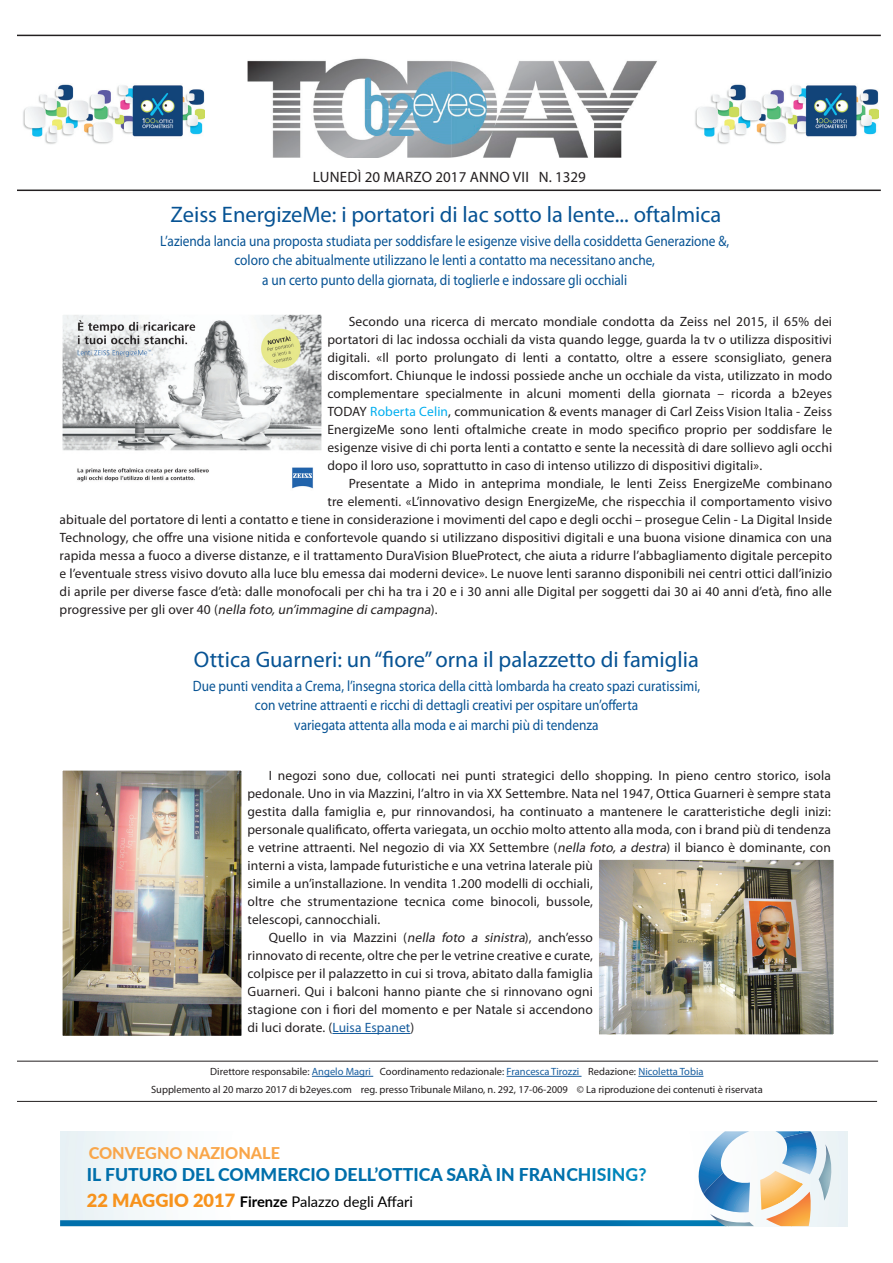
<style>
.page{position:relative;width:893px;height:1263px;background:#fff}
.page>*{position:absolute;margin:0;border:0;box-sizing:border-box;transform-origin:0 0}
.t1{font:22.5px "Myriad Pro";color:#075394}
.t2{font:800 17.7px "Lato";color:#006fab}
.t3{font:800 16.2px "Lato";color:#f9a64a}
.t4{font:15px/19.5px "Myriad Pro";color:#075394;text-align:center;scale:.89 1}
.t5{font:15px "Myriad Pro";letter-spacing:.005em;color:#231f20}
.t6{font:14.7px "Lato";color:#000001}
.t7{font:13.5px/18px "Myriad Pro";letter-spacing:.01em;color:#231f20;text-align:justify}
.t8{font:italic 13.5px "Myriad Pro";color:#231f20}
.t9{font:10.5px/18px "Myriad Pro";color:#231f20;text-align:center}
.s1{color:#00aeef}
.s2{font-style:normal}
.s3{font-style:italic}
.s4{color:#175d9e}
.s5{font-weight:900;font-size:18.15px;color:#f7931d}
.s6{font-weight:700}
</style>
<div class="page">
<img style="left:247px;top:58px;width:410px;height:99px">
<hr style="left:17px;top:1101px;width:860px;height:1px;background:#231f20">
<hr style="left:312px;top:1076px;width:61px;height:1px;background:#175d9e">
<hr style="left:507px;top:1076px;width:75px;height:1px;background:#175d9e">
<hr style="left:638px;top:1076px;width:65px;height:1px;background:#175d9e">
<img style="left:695px;top:84px;width:183px;height:60px">
<img style="left:23px;top:84px;width:182px;height:60px">
<hr style="left:17px;top:190px;width:864px;height:1px;background:#231f20">
<hr style="left:17px;top:35px;width:864px;height:1px;background:#231f20">
<hr style="left:17px;top:1061px;width:861px;height:1px;background:#231f20">
<svg style="left:60px;top:1131px;width:772px;height:95px"></svg>
<hr style="left:332px;top:1033px;width:79px;height:1px;background:#175d9e">
<img style="left:64px;top:316px;width:256px;height:173px">
<div style="left:57px;top:309px;width:270px;height:191px;border:6px solid #fff"></div>
<img style="left:64px;top:772px;width:176px;height:263px">
<div style="left:57px;top:765px;width:190px;height:277px;border:6px solid #fff"></div>
<img style="left:600px;top:861px;width:233px;height:172px">
<div style="left:593px;top:854px;width:247px;height:186px;border:6px solid #fff"></div>
<p class="t5" style="left:313px;top:167px;width:168px">lunedì 20 marzo 2017 ANNO</p>
<p class="t5" style="left:513px;top:167px;width:75px">VII N. 1329</p>
<h1 class="t1" style="left:171px;top:200px;width:552px">Zeiss EnergizeMe: i portatori di lac sotto la lente... oftalmica</h1>
<p class="t4" style="left:160px;top:231px;width:641px">L’azienda lancia una proposta studiata per soddisfare le esigenze visive della cosiddetta Generazione &amp;, coloro che abitualmente utilizzano le lenti a contatto ma necessitano anche,<br>a un certo punto della giornata, di toglierle e indossare gli occhiali</p>
<p class="t7" style="left:327px;top:313px;width:506px;text-indent:21px">Secondo una ricerca di mercato mondiale condotta da Zeiss nel 2015, il 65% dei portatori di lac indossa occhiali da vista quando legge, guarda la tv o utilizza dispositivi digitali. «Il porto prolungato di lenti a contatto, oltre a essere sconsigliato, genera discomfort. Chiunque le indossi possiede anche un occhiale da vista, utilizzato in modo complementare specialmente in alcuni momenti della giornata – ricorda a b2eyes TODA</p>
<p class="t7" style="left:327px;top:403px;width:506px;text-indent:32px">Y <span class="s1">Roberta Celin</span>, communication &amp; events manager di Carl Zeiss Vision Italia - Zeiss EnergizeMe sono lenti oftalmiche create in modo specifico proprio per soddisfare le esigenze visive di chi porta lenti a contatto e sente la necessità di dare sollievo agli occhi dopo il loro uso, soprattutto in caso di intenso utilizzo di dispositivi digitali».</p>
<p class="t7" style="left:349px;top:475px;width:485px">Presentate a Mido in anteprima mondiale, le lenti Zeiss EnergizeMe combinano</p>
<p class="t7" style="left:327px;top:493px;width:506px">tre elementi. «L’innovativo design EnergizeMe, che rispecchia il comportamento visivo</p>
<p class="t7" style="left:60px;top:511px;width:774px">abituale del portatore di lenti a contatto e tiene in considerazione i movimenti del capo e degli occhi – prosegue Celin - La Digital Inside</p>
<p class="t7" style="left:60px;top:529px;width:774px">Technology, che offre una visione nitida e confortevole quando si utilizzano dispositivi digitali e una buona visione dinamica con una</p>
<p class="t7" style="left:60px;top:547px;width:774px">rapida messa a fuoco a diverse distanze, e il trattamento DuraVision BlueProtect, che aiuta a ridurre l’abbagliamento digitale percepito</p>
<p class="t7" style="left:60px;top:565px;width:774px">e l’eventuale stress visivo dovuto alla luce blu emessa dai moderni device». Le nuove lenti saranno disponibili nei centri ottici dall’inizio</p>
<p class="t7" style="left:60px;top:583px;width:774px">di aprile per diverse fasce d’età: dalle monofocali per chi ha tra i 20 e i 30 anni alle Digital per soggetti dai 30 ai 40 anni d’età, fino alle</p>
<p class="t8" style="left:60px;top:601px;width:379px"><span class="s2">p ro g re s s i ve p e r g l i ove r 40 (</span> nella foto,un’immagine dicampagna<span class="s2">) .</span></p>
<h1 class="t1" style="left:194px;top:646px;width:506px">Ottica Guarneri: un “fiore” orna il palazzetto di famiglia</h1>
<p class="t4" style="left:193px;top:675px;width:572px">Due punti vendita a Crema, l’insegna storica della città lombarda ha creato spazi curatissimi, con vetrine attraenti e ricchi di dettagli creativi per ospitare un’offerta<br>variegata attenta alla moda e ai marchi più di tendenza</p>
<p class="t7" style="left:269px;top:766px;width:564px">I negozi sono due, collocati nei punti strategici dello shopping. In pieno centro storico, isola</p>
<p class="t7" style="left:247px;top:784px;width:585px">pedonale. Uno in via Mazzini, l’altro in via XX Settembre. Nata nel 1947, Ottica Guarneri è sempre stata</p>
<p class="t7" style="left:247px;top:802px;width:585px">gestita dalla famiglia e, pur rinnovandosi, ha continuato a mantenere le caratteristiche degli inizi:</p>
<p class="t7" style="left:247px;top:820px;width:585px">personale qualificato, offerta variegata, un occhio molto attento alla moda, con i brand più di tendenza</p>
<p class="t7" style="left:247px;top:838px;width:585px">e vetrine attraenti. Nel negozio di via XX Settembre (<span class="s3">nella foto, a destra</span>) il bianco è dominante, con</p>
<p class="t7" style="left:247px;top:856px;width:347px">interni a vista, lampade futuristiche e una vetrina laterale più</p>
<p class="t7" style="left:247px;top:874px;width:347px">simile a un’installazione. In vendita 1.200 modelli di occhiali,</p>
<p class="t7" style="left:247px;top:892px;width:347px">oltre che strumentazione tecnica come binocoli, bussole,</p>
<p class="t7" style="left:247px;top:910px;width:134px">telescopi, cannocchiali.</p>
<p class="t7" style="left:269px;top:928px;width:326px">Quello in via Mazzini (<span class="s3">nella foto a sinistra</span>), anch’esso</p>
<p class="t7" style="left:247px;top:946px;width:347px">rinnovato di recente, oltre che per le vetrine creative e curate,</p>
<p class="t7" style="left:247px;top:964px;width:347px">colpisce per il palazzetto in cui si trova, abitato dalla famiglia</p>
<p class="t7" style="left:247px;top:982px;width:347px">Guarneri. Qui i balconi hanno piante che si rinnovano ogni</p>
<p class="t7" style="left:247px;top:1000px;width:347px">stagione con i fiori del momento e per Natale si accendono</p>
<p class="t7" style="left:247px;top:1018px;width:168px">di luci dorate. (<span class="s4">Luisa Espanet</span>)</p>
<p class="t9" style="left:151px;top:1062px;width:613px">Direttore responsabile: <span class="s4">Angelo Magri</span> Coordinamento redazionale: <span class="s4">Francesca Tirozzi</span> Redazione: <span class="s4">N icoletta Tobia<br></span>Supplemento al 20 marzo 2017 di b2eyes.com reg. presso Tribunale Milano, n. 292, 17-06-2009 © La riproduzione dei contenuti è riservata</p>
<p class="t3" style="left:89px;top:1141px;width:193px">CONVEGNO NAZIONALE</p>
<h2 class="t2" style="left:87px;top:1162px;width:561px">IL FUTURO DEL COMMERCIO DELL’OTTICA SARÀ IN FRANCHISING?</h2>
<p class="t6" style="left:87px;top:1191px;width:327px"><span class="s5">22 MAGGIO 2017</span> <span class="s6">Firenze</span> Palazzo degli Affari</p>
</div>
